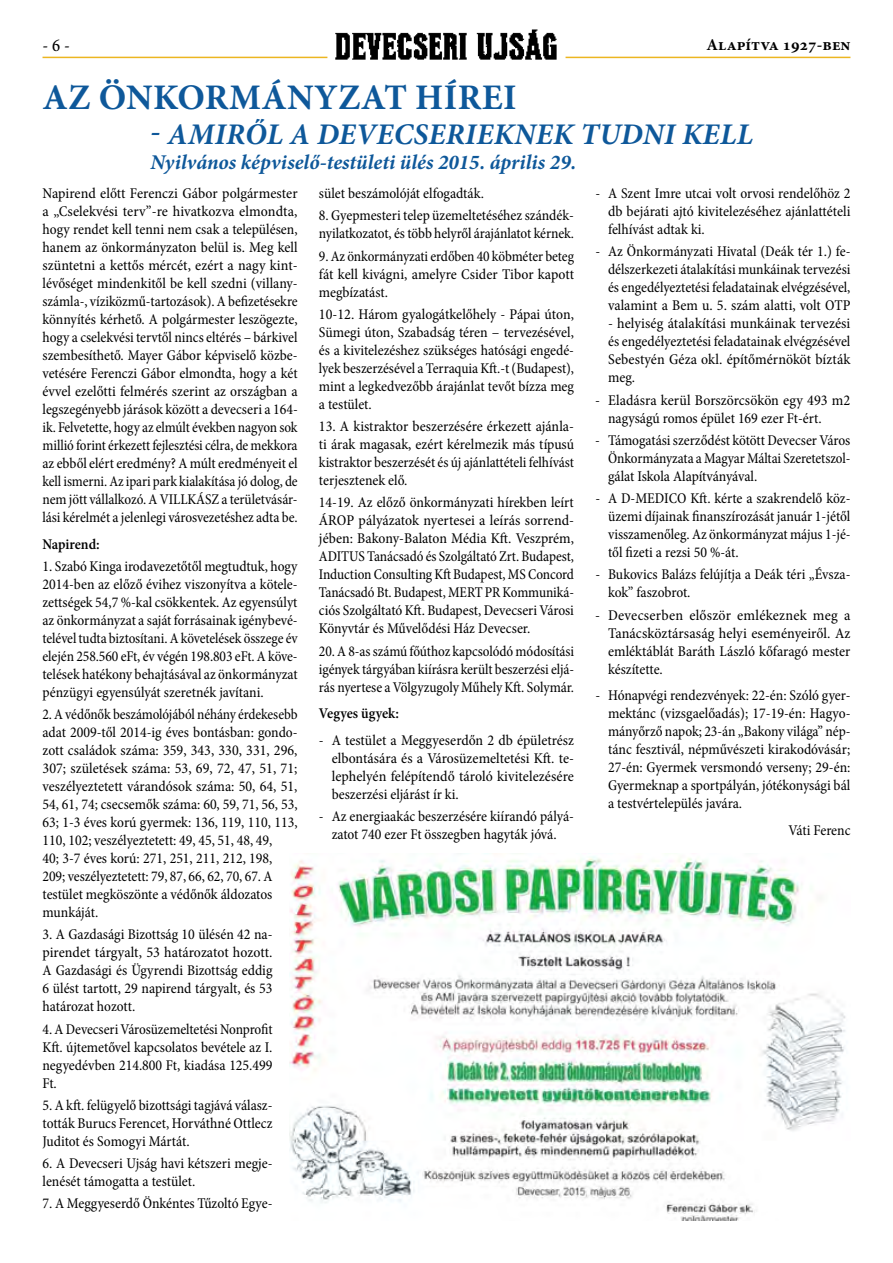
<style>
.page{position:relative;width:893px;height:1263px;background:#fff}
.page>*{position:absolute;margin:0;border:0;box-sizing:border-box;transform-origin:0 0}
.t1{font:700 36px "Minion Pro";letter-spacing:.01em;color:#0e589a}
.t2{font:italic 700 30px "Minion Pro";letter-spacing:.01em;color:#0e589a}
.t3{font:italic 700 21px "Minion Pro";color:#0e589a}
.t4{font:18px "Minion Pro Cn Capt";color:#000}
.t5{font:700 16.5px "Minion Pro";color:#000}
.t6{font:condensed 15px/18px "Minion Pro";color:#000;text-align:justify}
.t7{font:600 condensed 15px "Minion Pro";color:#000}
</style>
<div class="page">
<img style="left:335px;top:29px;width:222px;height:31px">
<hr style="left:43px;top:57px;width:284px;height:1px;background:#ecb621">
<hr style="left:566px;top:57px;width:284px;height:1px;background:#ecb621">
<img style="left:290px;top:856px;width:556px;height:364px">
<p class="t4" style="left:43px;top:33px;width:29px">- 6 -</p>
<p class="t5" style="left:706px;top:33px;width:145px">ALAPÍTVA 1927-BEN</p>
<h1 class="t1" style="left:43px;top:72px;width:473px">AZ ÖNKORMÁNYZAT HÍREI</h1>
<h2 class="t2" style="left:151px;top:113px;width:604px">- AMIRŐL A DEVECSERIEKNEK TUDNI KELL</h2>
<h3 class="t3" style="left:43px;top:147px;width:43px">N</h3>
<h3 class="t3" style="left:165px;top:147px;width:413px">YILVÁNOS KÉPVISELŐ-TESTÜLETI ÜLÉS 2015. ÁPRILIS 29.</h3>
<p class="t6" style="left:43px;top:184px;width:257px">Napirend előtt Ferenczi Gábor polgármester a „Cselekvési terv”-re hivatkozva elmondta, hogy rendet kell tenni nem csak a településen, hanem az önkormányzaton belül is. Meg kell szüntetni a kettős mércét, ezért a nagy kint&shy;lévőséget mindenkitől be kell szedni (villany&shy;számla-, víziközmű-tartozások). A befizetésekre könnyítés kérhető. A polgármester leszögezte, hogy a cselekvési tervtől nincs eltérés – bárkivel szembesíthető. Mayer Gábor képviselő közbe&shy;vetésére Ferenczi Gábor elmondta, hogy a két évvel ezelőtti felmérés szerint az országban a legszegényebb járások között a devecseri a 164- ik. Felvetette, hogy az elmúlt években nagyon sok millió forint érkezett fejlesztési célra, de mekkora az ebből elért eredmény? A múlt eredményeit el kell ismerni. Az ipari park kialakítása jó dolog, de nem jött vállalkozó. A VILLKÁSZ a területvásár&shy;lási kérelmét a jelenlegi városvezetéshez adta be.</p>
<p class="t7" style="left:43px;top:534px;width:59px">Napirend:</p>
<p class="t6" style="left:43px;top:557px;width:257px">1. Szabó Kinga irodavezetőtől megtudtuk, hogy 2014-ben az előző évihez viszonyítva a kötele&shy;zettségek 54,7 %-kal csökkentek. Az egyensúlyt az önkormányzat a saját forrásainak igénybevé&shy;telével tudta biztosítani. A követelések összege év elején 258.560 eFt, év végén 198.803 eFt. A köve&shy;telések hatékony behajtásával az önkormányzat pénzügyi egyensúlyát szeretnék javítani.</p>
<p class="t6" style="left:43px;top:705px;width:257px;text-align:left">2. A védőnők beszámolójából néhány érdekesebb adat 2009-től 2014-ig éves bontásban: gondo&shy;zott családok száma: 359, 343, 330, 331, 296, 307; születések száma: 53, 69, 72, 47, 51, 71; veszélyeztetett várandósok száma: 50, 64, 51, 54, 61, 74; csecsemők száma: 60, 59, 71, 56, 53, 63; 1-3 éves korú gyermek: 136, 119, 110, 113, 110, 102; veszélyeztetett: 49, 45, 51, 48, 49,<br>40; 3-7 éves korú: 271, 251, 211, 212, 198, 209; veszélyeztetett: 79, 87, 66, 62, 70, 67. A testület megköszönte a védőnők áldozatos munkáját.</p>
<p class="t6" style="left:43px;top:926px;width:232px">3. A Gazdasági Bizottság 10 ülésén 42 na&shy;pirendet tárgyalt, 53 határozatot hozott.<br>A Gazdasági és Ügyrendi Bizottság eddig 6 ülést tartott, 29 napirend tárgyalt, és 53 határozat hozott.</p>
<p class="t6" style="left:43px;top:1020px;width:232px">4. A Devecseri Városüzemeltetési Nonprofit Kft. újtemetővel kapcsolatos bevétele az I. negyedévben 214.800 Ft, kiadása 125.499<br>Ft.</p>
<p class="t6" style="left:43px;top:1096px;width:232px">5. A kft. felügyelő bizottsági tagjává válasz&shy;tották Burucs Ferencet, Horváthné Ottlecz Juditot és Somogyi Mártát.</p>
<p class="t6" style="left:43px;top:1154px;width:232px">6. A Devecseri Ujság havi kétszeri megje&shy;lenését támogatta a testület.</p>
<p class="t6" style="left:43px;top:1195px;width:231px">7. A Meggyeserdő Önkéntes Tűzoltó Egye-</p>
<p class="t6" style="left:319px;top:184px;width:166px">sület beszámolóját elfogadták.</p>
<p class="t6" style="left:319px;top:207px;width:257px">8. Gyepmesteri telep üzemeltetéséhez szándék&shy;nyilatkozatot, és több helyről árajánlatot kérnek.</p>
<p class="t6" style="left:319px;top:247px;width:257px">9. Az önkormányzati erdőben 40 köbméter beteg fát kell kivágni, amelyre Csider Tibor kapott megbízatást.</p>
<p class="t6" style="left:319px;top:305px;width:257px">10-12. Három gyalogátkelőhely - Pápai úton, Sümegi úton, Szabadság téren – tervezésével, és a kivitelezéshez szükséges hatósági engedé&shy;lyek beszerzésével a Terraquia Kft.-t (Budapest), mint a legkedvezőbb árajánlat tevőt bízza meg a testület.</p>
<p class="t6" style="left:319px;top:417px;width:257px">13. A kistraktor beszerzésére érkezett ajánla&shy;ti árak magasak, ezért kérelmezik más típusú kistraktor beszerzését és új ajánlattételi felhívást terjesztenek elő.</p>
<p class="t6" style="left:319px;top:494px;width:257px">14-19. Az előző önkormányzati hírekben leírt ÁROP pályázatok nyertesei a leírás sorrend&shy;jében: Bakony-Balaton Média Kft. Veszprém, ADITUS Tanácsadó és Szolgáltató Zrt. Budapest, Induction Consulting Kft Budapest, MS Concord Tanácsadó Bt. Budapest, MERT PR Kommuniká&shy;ciós Szolgáltató Kft. Budapest, Devecseri Városi Könyvtár és Művelődési Ház Devecser.</p>
<p class="t6" style="left:319px;top:642px;width:257px">20. A 8-as számú főúthoz kapcsolódó módosítási igények tárgyában kiírásra került beszerzési eljá&shy;rás nyertese a Völgyzugoly Műhely Kft. Solymár.</p>
<p class="t7" style="left:319px;top:703px;width:82px">Vegyes ügyek:</p>
<p class="t6" style="left:332px;top:731px;width:244px;text-indent:-13px">- A testület a Meggyeserdőn 2 db épületrész elbontására és a Városüzemeltetési Kft. te&shy;lephelyén felépítendő tároló kivitelezésére beszerzési eljárást ír ki.</p>
<p class="t6" style="left:319px;top:807px;width:257px;text-align:center">- Az energiaakác beszerzésére kiírandó pályá&shy;zatot 740 ezer Ft összegben hagyták jóvá.</p>
<p class="t6" style="left:608px;top:184px;width:244px;text-indent:-13px">- A Szent Imre utcai volt orvosi rendelőhöz 2 db bejárati ajtó kivitelezéséhez ajánlattételi felhívást adtak ki.</p>
<p class="t6" style="left:608px;top:243px;width:244px;text-indent:-13px">- Az Önkormányzati Hivatal (Deák tér 1.) fe&shy;délszerkezeti átalakítási munkáinak tervezési és engedélyeztetési feladatainak elvégzésével, valamint a Bem u. 5. szám alatti, volt OTP</p>
<p class="t6" style="left:608px;top:315px;width:244px">- helyiség átalakítási munkáinak tervezési és engedélyeztetési feladatainak elvégzésével Sebestyén Géza okl. építőmérnököt bízták meg.</p>
<p class="t6" style="left:608px;top:391px;width:244px;text-indent:-13px">- Eladásra kerül Borszörcsökön egy 493 m2 nagyságú romos épület 169 ezer Ft-ért.</p>
<p class="t6" style="left:608px;top:431px;width:244px;text-indent:-13px">- Támogatási szerződést kötött Devecser Város Önkormányzata a Magyar Máltai Szeretetszol&shy;gálat Iskola Alapítványával.</p>
<p class="t6" style="left:608px;top:489px;width:244px;text-indent:-13px">- A D-MEDICO Kft. kérte a szakrendelő köz&shy;üzemi díjainak finanszírozását január 1-jétől visszamenőleg. Az önkormányzat május 1-jé&shy;től fizeti a rezsi 50 %-át.</p>
<p class="t6" style="left:608px;top:566px;width:244px;text-indent:-13px">- Bukovics Balázs felújítja a Deák téri „Évsza&shy;kok” faszobrot.</p>
<p class="t6" style="left:608px;top:606px;width:244px;text-indent:-13px">- Devecserben először emlékeznek meg a Tanácsköztársaság helyi eseményeiről. Az emléktáblát Baráth László kőfaragó mester készítette.</p>
<p class="t6" style="left:608px;top:686px;width:244px;text-indent:-13px">- Hónapvégi rendezvények: 22-én: Szóló gyer&shy;mektánc (vizsgaelőadás); 17-19-én: Hagyo&shy;mányőrző napok; 23-án „Bakony világa” nép&shy;tánc fesztivál, népművészeti kirakodóvásár; 27-én: Gyermek versmondó verseny; 29-én:<br>Gyermeknap a sportpályán, jótékonysági bál a testvértelepülés javára.</p>
<p class="t6" style="left:789px;top:821px;width:63px">Váti Ferenc</p>
</div>
